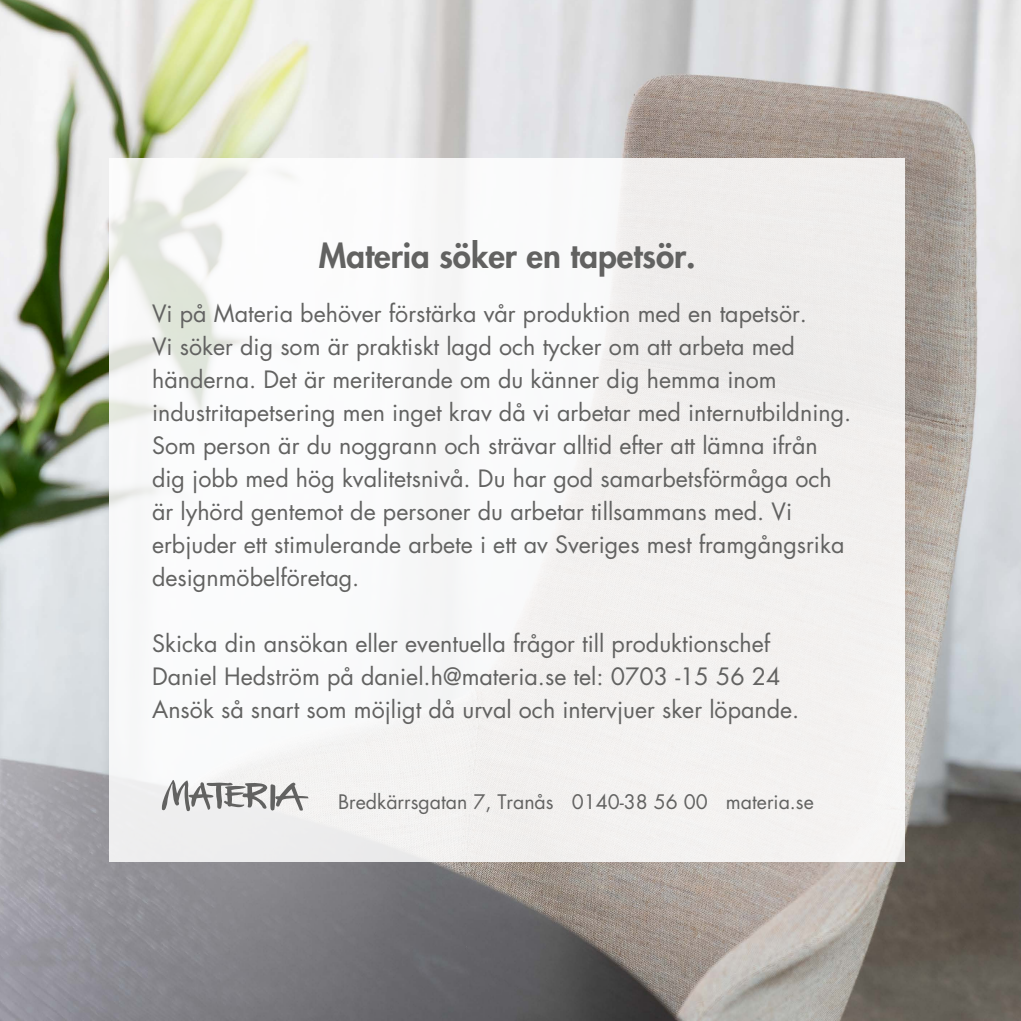
<style>
.page{position:relative;width:1021px;height:1021px;background:#fff}
.page>*{position:absolute;margin:0;border:0;box-sizing:border-box;transform-origin:0 0}
.t1{font:800 33px "Futura";color:#626261}
.t2{font:23.25px/33px "Futura";color:#626261}
.t3{font:19.5px "Futura";color:#626261}
</style>
<div class="page">
<img style="left:0;top:0;width:1020px;height:1020px">
<div style="left:110px;top:159px;width:795px;height:703px;background:#f5f3f2"></div>
<svg style="left:162px;top:780px;width:147px;height:31px"></svg>
<h1 class="t1" style="left:319px;top:233px;width:378px">Materia söker en tapetsör.</h1>
<p class="t2" style="left:152px;top:296px;width:700px">Vi på Materia behöver förstärka vår produktion med en tapetsör.<br>Vi söker dig som är praktiskt lagd och tycker om att arbeta med händerna. Det är meriterande om du känner dig hemma inom industritapetsering men inget krav då vi arbetar med internutbildning.<br>Som person är du noggrann och strävar alltid efter att lämna ifrån dig jobb med hög kvalitetsnivå. Du har god samarbetsförmåga och är lyhörd gentemot de personer du arbetar tillsammans med. Vi erbjuder ett stimulerande arbete i ett av Sveriges mest framgångsrika designmöbelföretag.</p>
<p class="t2" style="left:152px;top:626px;width:649px">Skicka din ansökan eller eventuella frågor till produktionschef<br>Daniel Hedström på daniel.h@materia.se tel: 0703 -15 56 24<br>Ansök så snart som möjligt då urval och intervjuer sker löpande.</p>
<p class="t3" style="left:338px;top:788px;width:477px">Bredkärrsgatan 7, Tranås 0140-38 56 00 materia.se</p>
</div>
